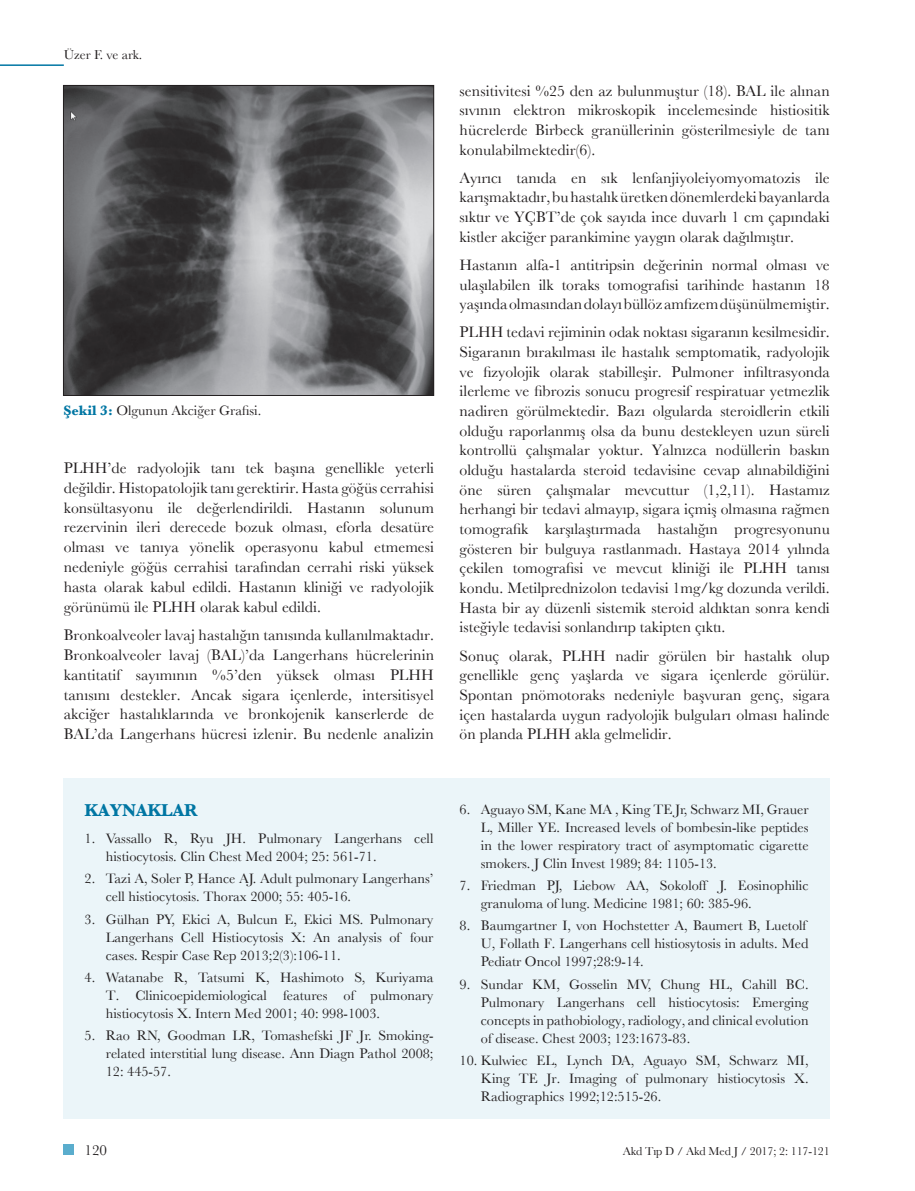
<style>
.page{position:relative;width:915px;height:1191px;background:#fff}
.page>*{position:absolute;margin:0;border:0;box-sizing:border-box;transform-origin:0 0}
.t1{font:700 18px "Baskerville";color:#0076a3}
.t2{font:15.75px/19.6px "Baskerville";color:#231f20;text-align:justify}
.t3{font:15px "Baskerville";color:#231f20}
.t4{font:14.25px/18px "Baskerville";color:#231f20;text-align:justify}
.t5{font:13.5px "Baskerville";letter-spacing:-.005em;color:#231f20}
.t6{font:12px "Baskerville";letter-spacing:-.01em;color:#231f20}
.s1{font-weight:700;color:#0076a3}
</style>
<div class="page">
<div style="left:64px;top:1144px;width:10px;height:10px;background:#5aadcd"></div>
<hr style="left:0;top:64px;width:64px;height:2px;background:#0076a3">
<img style="left:65px;top:87px;width:367px;height:307px">
<div style="left:63px;top:85px;width:371px;height:311px;border:1px solid #231f20"></div>
<div style="left:64px;top:778px;width:765px;height:340px;background:#ebf5f9"></div>
<p class="t5" style="left:64px;top:46px;width:80px">Üzer F. ve ark.</p>
<p class="t4" style="left:63px;top:401px;width:199px"><span class="s1">Şekil 3:</span> Olgunun Akciğer Grafisi.</p>
<p class="t2" style="left:64px;top:458px;width:371px">PLHH’de radyolojik tanı tek başına genellikle yeterli değildir. Histopatolojik tanı gerektirir. Hasta göğüs cerrahisi konsültasyonu ile değerlendirildi. Hastanın solunum rezervinin ileri derecede bozuk olması, eforla desatüre olması ve tanıya yönelik operasyonu kabul etmemesi nedeniyle göğüs cerrahisi tarafından cerrahi riski yüksek hasta olarak kabul edildi. Hastanın kliniği ve radyolojik görünümü ile PLHH olarak kabul edildi.</p>
<p class="t2" style="left:64px;top:625px;width:371px">Bronkoalveoler lavaj hastalığın tanısında kullanılmaktadır.<br>Bronkoalveoler lavaj (BAL)’da Langerhans hücrelerinin kantitatif sayımının %5’den yüksek olması PLHH tanısını destekler. Ancak sigara içenlerde, intersitisyel akciğer hastalıklarında ve bronkojenik kanserlerde de BAL’da Langerhans hücresi izlenir. Bu nedenle analizin</p>
<p class="t1" style="left:84px;top:800px;width:115px">KAYNAKLAR</p>
<p class="t4" style="left:106px;top:829px;width:329px;text-indent:-21px">1. Vassallo R, Ryu JH. Pulmonary Langerhans cell histiocytosis. Clin Chest Med 2004; 25: 561-71.</p>
<p class="t4" style="left:106px;top:869px;width:329px;text-indent:-21px">2. Tazi A, Soler P, Hance AJ. Adult pulmonary Langerhans’ cell histiocytosis. Thorax 2000; 55: 405-16.</p>
<p class="t4" style="left:106px;top:909px;width:329px;text-indent:-21px">3. Gülhan PY, Ekici A, Bulcun E, Ekici MS. Pulmonary Langerhans Cell Histiocytosis X: An analysis of four cases. Respir Case Rep 2013;2(3):106-11.</p>
<p class="t4" style="left:106px;top:968px;width:329px;text-indent:-21px">4. Watanabe R, Tatsumi K, Hashimoto S, Kuriyama T. Clinicoepidemiological features of pulmonary histiocytosis X. Intern Med 2001; 40: 998-1003.</p>
<p class="t4" style="left:106px;top:1026px;width:329px;text-indent:-21px">5. Rao RN, Goodman LR, Tomashefski JF Jr. Smoking&shy;related interstitial lung disease. Ann Diagn Pathol 2008; 12: 445-57.</p>
<p class="t3" style="left:84px;top:1141px;width:24px">120</p>
<p class="t2" style="left:459px;top:81px;width:371px">sensitivitesi %25 den az bulunmuştur (18). BAL ile alınan sıvının elektron mikroskopik incelemesinde histiositik hücrelerde Birbeck granüllerinin gösterilmesiyle de tanı konulabilmektedir(6).</p>
<p class="t2" style="left:459px;top:168px;width:371px">Ayırıcı tanıda en sık lenfanjiyoleiyomyomatozis ile karışmaktadır, bu hastalık üretken dönemlerdeki bayanlarda sıktır ve YÇBT’de çok sayıda ince duvarlı 1 cm çapındaki kistler akciğer parankimine yaygın olarak dağılmıştır.</p>
<p class="t2" style="left:459px;top:255px;width:371px">Hastanın alfa-1 antitripsin değerinin normal olması ve ulaşılabilen ilk toraks tomografisi tarihinde hastanın 18 yaşında olmasından dolayı büllöz amfizem düşünülmemiştir.</p>
<p class="t2" style="left:459px;top:322px;width:371px">PLHH tedavi rejiminin odak noktası sigaranın kesilmesidir.<br>Sigaranın bırakılması ile hastalık semptomatik, radyolojik ve fizyolojik olarak stabilleşir. Pulmoner infiltrasyonda ilerleme ve fibrozis sonucu progresif respiratuar yetmezlik nadiren görülmektedir. Bazı olgularda steroidlerin etkili olduğu raporlanmış olsa da bunu destekleyen uzun süreli kontrollü çalışmalar yoktur. Yalnızca nodüllerin baskın olduğu hastalarda steroid tedavisine cevap alınabildiğini öne süren çalışmalar mevcuttur (1,2,11). Hastamız herhangi bir tedavi almayıp, sigara içmiş olmasına rağmen tomografik karşılaştırmada hastalığın progresyonunu gösteren bir bulguya rastlanmadı. Hastaya 2014 yılında çekilen tomografisi ve mevcut kliniği ile PLHH tanısı kondu. Metilprednizolon tedavisi 1mg/kg dozunda verildi.<br>Hasta bir ay düzenli sistemik steroid aldıktan sonra kendi isteğiyle tedavisi sonlandırıp takipten çıktı.</p>
<p class="t2" style="left:459px;top:645px;width:371px">Sonuç olarak, PLHH nadir görülen bir hastalık olup genellikle genç yaşlarda ve sigara içenlerde görülür.<br>Spontan pnömotoraks nedeniyle başvuran genç, sigara içen hastalarda uygun radyolojik bulguları olması halinde ön planda PLHH akla gelmelidir.</p>
<p class="t4" style="left:480px;top:800px;width:329px;text-indent:-21px">6. Aguayo SM, Kane MA , King TE Jr, Schwarz MI, Grauer L, Miller YE. Increased levels of bombesin-like peptides in the lower respiratory tract of asymptomatic cigarette smokers. J Clin Invest 1989; 84: 1105-13.</p>
<p class="t4" style="left:480px;top:876px;width:329px;text-indent:-21px">7. Friedman PJ, Liebow AA, Sokoloff J. Eosinophilic granuloma of lung. Medicine 1981; 60: 385-96.</p>
<p class="t4" style="left:480px;top:916px;width:329px;text-align:left;text-indent:-21px">8. Baumgartner I, von Hochstetter A, Baumert B, Luetolf<br>U, Follath F. Langerhans cell histiosytosis in adults. Med<br>Pediatr Oncol 1997;28:9-14.</p>
<p class="t4" style="left:480px;top:975px;width:329px;text-indent:-21px">9. Sundar KM, Gosselin MV, Chung HL, Cahill BC.<br>Pulmonary Langerhans cell histiocytosis: Emerging concepts in pathobiology, radiology, and clinical evolution of disease. Chest 2003; 123:1673-83.</p>
<p class="t4" style="left:480px;top:1051px;width:329px;text-indent:-21px">10. Kulwiec EL, Lynch DA, Aguayo SM, Schwarz MI, King TE Jr. Imaging of pulmonary histiocytosis X.<br>Radiographics 1992;12:515-26.</p>
<p class="t6" style="left:622px;top:1143px;width:208px">Akd Tıp D / Akd Med J / 2017; 2: 117-121</p>
</div>
